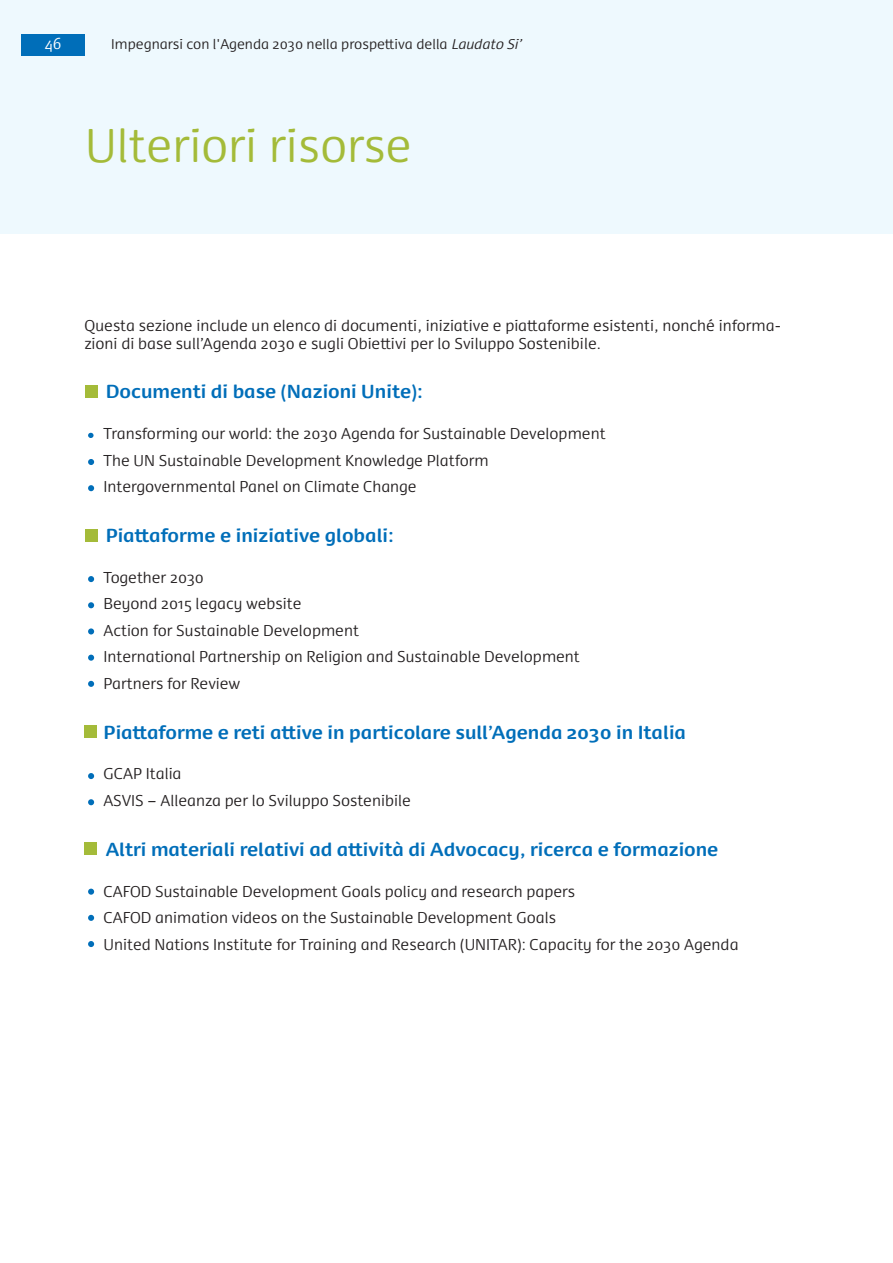
<style>
.page{position:relative;width:893px;height:1263px;background:#fff}
.page>*{position:absolute;margin:0;border:0;box-sizing:border-box;transform-origin:0 0}
.t1{font:300 45px "Dancer Pro";color:#a4bb39}
.t2{font:700 18px "Dancer Pro";color:#006eb9}
.t3{font:300 15px/26.5px "Dancer Pro";color:#231f20}
.t4{font:300 15px "Dancer Pro";color:#fff}
.t5{font:300 13.5px "Dancer Pro";color:#231f20}
.s1{font-style:italic}
</style>
<div class="page">
<div style="left:0;top:0;width:893px;height:234px;background:#eef9fe"></div>
<div style="left:21px;top:34px;width:64px;height:21px;background:#006eb9"></div>
<div style="left:85px;top:385px;width:12px;height:13px;background:#a4bb39"></div>
<svg style="left:88px;top:433px;width:6px;height:5px"></svg>
<div style="left:85px;top:529px;width:12px;height:12px;background:#a4bb39"></div>
<div style="left:85px;top:842px;width:12px;height:12px;background:#a4bb39"></div>
<svg style="left:88px;top:459px;width:6px;height:6px"></svg>
<svg style="left:88px;top:485px;width:6px;height:6px"></svg>
<svg style="left:88px;top:576px;width:6px;height:6px"></svg>
<svg style="left:88px;top:602px;width:6px;height:6px"></svg>
<svg style="left:88px;top:628px;width:6px;height:6px"></svg>
<svg style="left:88px;top:655px;width:6px;height:6px"></svg>
<svg style="left:88px;top:681px;width:6px;height:6px"></svg>
<svg style="left:88px;top:773px;width:6px;height:6px"></svg>
<svg style="left:88px;top:799px;width:6px;height:6px"></svg>
<svg style="left:88px;top:889px;width:6px;height:6px"></svg>
<svg style="left:88px;top:915px;width:6px;height:6px"></svg>
<svg style="left:88px;top:941px;width:6px;height:6px"></svg>
<div style="left:85px;top:725px;width:12px;height:12px;background:#a4bb39"></div>
<p class="t4" style="left:45px;top:36px;width:18px">46</p>
<p class="t5" style="left:111px;top:38px;width:415px">Impegnarsi con l'Agenda 2030 nella prospettiva della <span class="s1">Laudato Si’</span></p>
<h1 class="t1" style="left:85px;top:125px;width:328px">Ulteriori risorse</h1>
<p class="t3" style="left:84px;top:317px;width:698px;line-height:18px">Questa sezione include un elenco di documenti, iniziative e piattaforme esistenti, nonché informa&shy;zioni di base sull’Agenda 2030 e sugli Obiettivi per lo Sviluppo Sostenibile.</p>
<p class="t2" style="left:106px;top:384px;width:319px">Documenti di base (Nazioni Unite):</p>
<p class="t3" style="left:104px;top:421px;width:503px">Transforming our world: the 2030 Agenda for Sustainable Development<br>The UN Sustainable Development Knowledge Platform<br>Intergovernmental Panel on Climate Change</p>
<p class="t2" style="left:106px;top:528px;width:290px">Piattaforme e iniziative globali:</p>
<p class="t3" style="left:104px;top:565px;width:478px">Together 2030<br>Beyond 2015 legacy website<br>Action for Sustainable Development<br>International Partnership on Religion and Sustainable Development Partners for Review</p>
<p class="t2" style="left:104px;top:724px;width:584px">Piattaforme e reti attive in particolare sull’Agenda 2030 in Italia</p>
<p class="t3" style="left:104px;top:762px;width:309px">GCAP Italia<br>ASVIS – Alleanza per lo Sviluppo Sostenibile</p>
<p class="t2" style="left:106px;top:841px;width:614px">Altri materiali relativi ad attività di Advocacy, ricerca e formazione</p>
<p class="t3" style="left:104px;top:879px;width:636px">CAFOD Sustainable Development Goals policy and research papers<br>CAFOD animation videos on the Sustainable Development Goals<br>United Nations Institute for Training and Research (UNITAR): Capacity for the 2030 Agenda</p>
</div>
